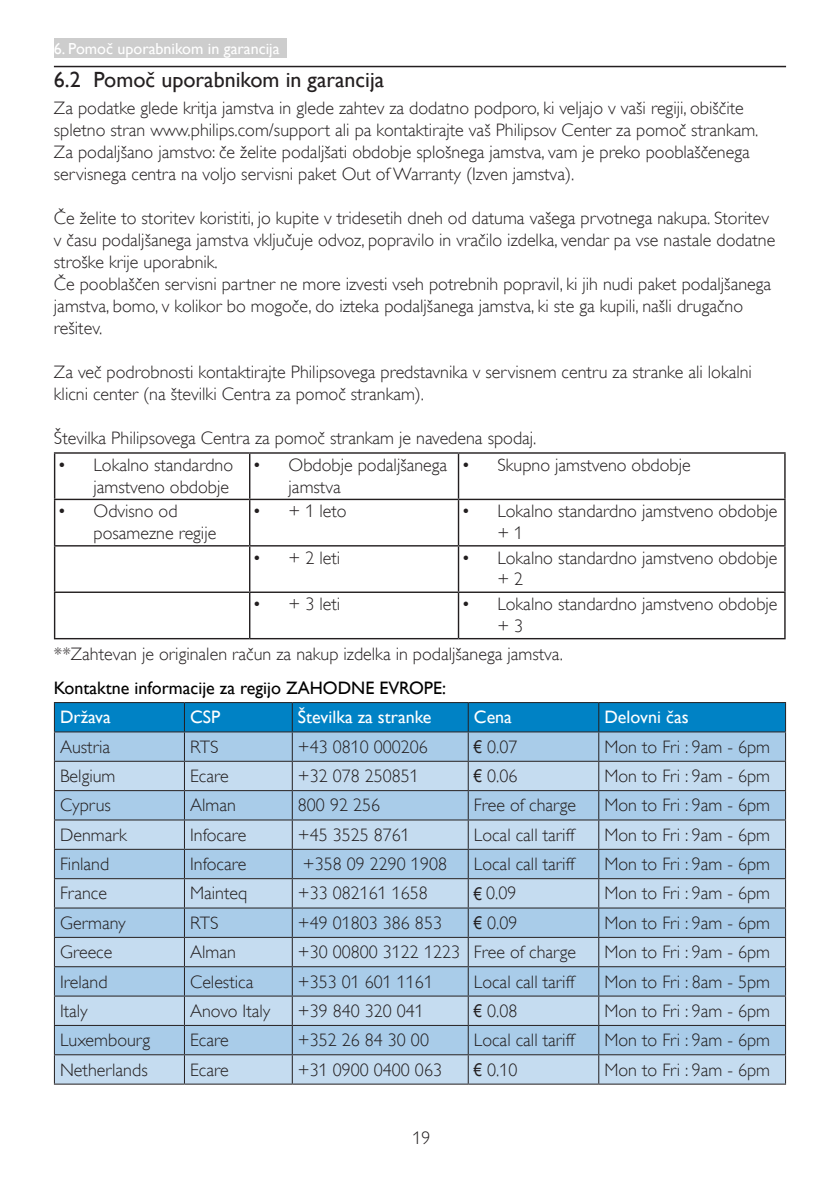
<style>
.page{position:relative;width:840px;height:1191px;background:#fff}
.page>*{position:absolute;margin:0;border:0;box-sizing:border-box;transform-origin:0 0}
.t1{font:22px "Gill Sans Alt One WGL";color:#231f20}
.t2{font:18px/22px "Gill Sans Alt One WGL Light";color:#231f20}
.Heading_3{font:18px "Gill Sans Alt One WGL";color:#000}
.t3{font:18px "Gill Sans Alt One WGL";color:#fff}
.t4{font:16px "Gill Sans Alt One WGL";color:#fff}
.s1{font-family:"Arial Narrow"}
</style>
<div class="page">
<div style="left:54px;top:38px;width:232px;height:20px;background:#cdcdcd"></div>
<hr style="left:54px;top:66px;width:731px;height:1px;background:#231f20">
<hr style="left:54px;top:452px;width:195px;height:2px;background:#231f20">
<hr style="left:54px;top:454px;width:1px;height:45px;background:#231f20">
<hr style="left:249px;top:452px;width:209px;height:2px;background:#231f20">
<hr style="left:249px;top:454px;width:1px;height:45px;background:#231f20">
<hr style="left:458px;top:452px;width:327px;height:2px;background:#231f20">
<hr style="left:457px;top:454px;width:2px;height:45px;background:#231f20">
<hr style="left:783px;top:454px;width:2px;height:45px;background:#231f20">
<hr style="left:54px;top:499px;width:195px;height:1px;background:#231f20">
<hr style="left:54px;top:500px;width:1px;height:45px;background:#231f20">
<hr style="left:249px;top:499px;width:209px;height:1px;background:#231f20">
<hr style="left:249px;top:500px;width:1px;height:45px;background:#231f20">
<hr style="left:458px;top:499px;width:327px;height:1px;background:#231f20">
<hr style="left:457px;top:500px;width:2px;height:45px;background:#231f20">
<hr style="left:783px;top:500px;width:2px;height:45px;background:#231f20">
<hr style="left:54px;top:545px;width:195px;height:1px;background:#231f20">
<hr style="left:54px;top:546px;width:1px;height:45px;background:#231f20">
<hr style="left:249px;top:545px;width:209px;height:1px;background:#231f20">
<hr style="left:249px;top:546px;width:1px;height:45px;background:#231f20">
<hr style="left:458px;top:545px;width:327px;height:1px;background:#231f20">
<hr style="left:457px;top:546px;width:2px;height:45px;background:#231f20">
<hr style="left:783px;top:546px;width:2px;height:45px;background:#231f20">
<hr style="left:54px;top:591px;width:195px;height:2px;background:#231f20">
<hr style="left:54px;top:593px;width:1px;height:45px;background:#231f20">
<hr style="left:249px;top:591px;width:209px;height:2px;background:#231f20">
<hr style="left:249px;top:593px;width:1px;height:45px;background:#231f20">
<hr style="left:458px;top:591px;width:327px;height:2px;background:#231f20">
<hr style="left:457px;top:593px;width:2px;height:45px;background:#231f20">
<hr style="left:783px;top:593px;width:2px;height:45px;background:#231f20">
<hr style="left:54px;top:638px;width:195px;height:1px;background:#231f20">
<hr style="left:249px;top:638px;width:209px;height:1px;background:#231f20">
<hr style="left:458px;top:638px;width:327px;height:1px;background:#231f20">
<hr style="left:54px;top:1083px;width:130px;height:1px;background:#231f20">
<hr style="left:184px;top:1083px;width:108px;height:1px;background:#231f20">
<hr style="left:292px;top:1083px;width:176px;height:1px;background:#231f20">
<hr style="left:468px;top:1083px;width:130px;height:1px;background:#231f20">
<hr style="left:598px;top:1083px;width:187px;height:1px;background:#231f20">
<svg style="left:54px;top:702px;width:731px;height:381px;background:#a3c6e1"></svg>
<hr style="left:54px;top:731px;width:130px;height:1px;background:#231f20">
<hr style="left:184px;top:731px;width:108px;height:1px;background:#231f20">
<hr style="left:292px;top:731px;width:176px;height:1px;background:#231f20">
<hr style="left:468px;top:731px;width:130px;height:1px;background:#231f20">
<hr style="left:598px;top:731px;width:187px;height:1px;background:#231f20">
<p class="t4" style="left:54px;top:38px;width:227px">6. Pomoč uporabnikom in garancija</p>
<p class="t1" style="left:54px;top:65px;width:332px">6.2 Pomoč uporabnikom in garancija</p>
<p class="t2" style="left:54px;top:97px;width:705px">Za podatke glede kritja jamstva in glede zahtev za dodatno podporo, ki veljajo v vaši regiji, obiščite spletno stran www.philips.com/support ali pa kontaktirajte vaš Philipsov Center za pomoč strankam.</p>
<p class="t2" style="left:54px;top:141px;width:697px">Za podaljšano jamstvo: če želite podaljšati obdobje splošnega jamstva, vam je preko pooblaščenega servisnega centra na voljo servisni paket Out of Warranty (Izven jamstva).</p>
<p class="t2" style="left:54px;top:207px;width:722px">Če želite to storitev koristiti, jo kupite v tridesetih dneh od datuma vašega prvotnega nakupa. Storitev v času podaljšanega jamstva vključuje odvoz, popravilo in vračilo izdelka, vendar pa vse nastale dodatne stroške krije uporabnik.</p>
<p class="t2" style="left:54px;top:273px;width:718px">Če pooblaščen servisni partner ne more izvesti vseh potrebnih popravil, ki jih nudi paket podaljšanega jamstva, bomo, v kolikor bo mogoče, do izteka podaljšanega jamstva, ki ste ga kupili, našli drugačno rešitev.</p>
<p class="t2" style="left:54px;top:361px;width:699px">Za več podrobnosti kontaktirajte Philipsovega predstavnika v servisnem centru za stranke ali lokalni klicni center (na številki Centra za pomoč strankam).</p>
<p class="t2" style="left:54px;top:427px;width:484px">Številka Philipsovega Centra za pomoč strankam je navedena spodaj.</p>
<p class="t2" style="left:57px;top:454px;width:177px;text-align:right">• Lokalno standardno jamstveno obdobje</p>
<p class="t2" style="left:288px;top:454px;width:160px;text-indent:-36px">• Obdobje podaljšanega jamstva</p>
<p class="t2" style="left:461px;top:454px;width:231px">• Skupno jamstveno obdobje</p>
<p class="t2" style="left:93px;top:500px;width:124px;text-indent:-36px">• Odvisno od posamezne regije</p>
<p class="t2" style="left:252px;top:500px;width:96px">• + 1 leto</p>
<p class="t2" style="left:497px;top:500px;width:281px;text-indent:-36px">• Lokalno standardno jamstveno obdobje + 1</p>
<p class="t2" style="left:252px;top:547px;width:89px">• + 2 leti</p>
<p class="t2" style="left:497px;top:547px;width:281px;text-indent:-36px">• Lokalno standardno jamstveno obdobje + 2</p>
<p class="t2" style="left:252px;top:593px;width:89px">• + 3 leti</p>
<p class="t2" style="left:497px;top:593px;width:281px;text-indent:-36px">• Lokalno standardno jamstveno obdobje + 3</p>
<p class="t2" style="left:54px;top:643px;width:510px">**Zahtevan je originalen račun za nakup izdelka in podaljšanega jamstva.</p>
<p class="Heading_3" style="left:54px;top:675px;width:393px">Kontaktne informacije za regijo ZAHODNE EVROPE:</p>
<p class="t3" style="left:60px;top:705px;width:52px">Država</p>
<p class="t3" style="left:190px;top:705px;width:32px">CSP</p>
<p class="t3" style="left:298px;top:705px;width:135px">Številka za stranke</p>
<p class="t3" style="left:473px;top:705px;width:40px">Cena</p>
<p class="t3" style="left:604px;top:705px;width:86px">Delovni čas</p>
<p class="t2" style="left:60px;top:736px;width:52px">Austria</p>
<p class="t2" style="left:190px;top:736px;width:30px">RTS</p>
<p class="t2" style="left:298px;top:736px;width:131px">+43 0810 000206</p>
<p class="t2" style="left:473px;top:736px;width:45px"><span class="s1">€</span> 0.07</p>
<p class="t2" style="left:604px;top:736px;width:167px">Mon to Fri : 9am - 6pm</p>
<p class="t2" style="left:60px;top:765px;width:57px">Belgium</p>
<p class="t2" style="left:190px;top:765px;width:40px">Ecare</p>
<p class="t2" style="left:298px;top:765px;width:122px">+32 078 250851</p>
<p class="t2" style="left:473px;top:765px;width:45px"><span class="s1">€</span> 0.06</p>
<p class="t2" style="left:604px;top:765px;width:167px">Mon to Fri : 9am - 6pm</p>
<p class="t2" style="left:60px;top:794px;width:52px">Cyprus</p>
<p class="t2" style="left:190px;top:794px;width:47px">Alman</p>
<p class="t2" style="left:298px;top:794px;width:84px">800 92 256</p>
<p class="t2" style="left:473px;top:794px;width:103px">Free of charge</p>
<p class="t2" style="left:604px;top:794px;width:167px">Mon to Fri : 9am - 6pm</p>
<p class="t2" style="left:60px;top:824px;width:68px">Denmark</p>
<p class="t2" style="left:190px;top:824px;width:58px">Infocare</p>
<p class="t2" style="left:298px;top:824px;width:113px">+45 3525 8761</p>
<p class="t2" style="left:473px;top:824px;width:102px">Local call tariff</p>
<p class="t2" style="left:604px;top:824px;width:167px">Mon to Fri : 9am - 6pm</p>
<p class="t2" style="left:60px;top:853px;width:51px">Finland</p>
<p class="t2" style="left:190px;top:853px;width:58px">Infocare</p>
<p class="t2" style="left:303px;top:853px;width:145px">+358 09 2290 1908</p>
<p class="t2" style="left:473px;top:853px;width:102px">Local call tariff</p>
<p class="t2" style="left:604px;top:853px;width:167px">Mon to Fri : 9am - 6pm</p>
<p class="t2" style="left:60px;top:882px;width:48px">France</p>
<p class="t2" style="left:190px;top:882px;width:59px">Mainteq</p>
<p class="t2" style="left:298px;top:882px;width:131px">+33 082161 1658</p>
<p class="t2" style="left:473px;top:882px;width:44px"><span class="s1">€</span> 0.09</p>
<p class="t2" style="left:604px;top:882px;width:167px">Mon to Fri : 9am - 6pm</p>
<p class="t2" style="left:60px;top:912px;width:67px">Germany</p>
<p class="t2" style="left:190px;top:912px;width:30px">RTS</p>
<p class="t2" style="left:298px;top:912px;width:145px">+49 01803 386 853</p>
<p class="t2" style="left:473px;top:912px;width:45px"><span class="s1">€</span> 0.09</p>
<p class="t2" style="left:604px;top:912px;width:167px">Mon to Fri : 9am - 6pm</p>
<p class="t2" style="left:60px;top:941px;width:54px">Greece</p>
<p class="t2" style="left:190px;top:941px;width:47px">Alman</p>
<p class="t2" style="left:298px;top:941px;width:163px">+30 00800 3122 1223</p>
<p class="t2" style="left:473px;top:941px;width:103px">Free of charge</p>
<p class="t2" style="left:604px;top:941px;width:167px">Mon to Fri : 9am - 6pm</p>
<p class="t2" style="left:60px;top:970px;width:49px">Ireland</p>
<p class="t2" style="left:190px;top:970px;width:65px">Celestica</p>
<p class="t2" style="left:298px;top:970px;width:136px">+353 01 601 1161</p>
<p class="t2" style="left:473px;top:970px;width:102px">Local call tariff</p>
<p class="t2" style="left:604px;top:970px;width:167px">Mon to Fri : 8am - 5pm</p>
<p class="t2" style="left:60px;top:1000px;width:29px">Italy</p>
<p class="t2" style="left:190px;top:1000px;width:81px">Anovo Italy</p>
<p class="t2" style="left:298px;top:1000px;width:127px">+39 840 320 041</p>
<p class="t2" style="left:473px;top:1000px;width:45px"><span class="s1">€</span> 0.08</p>
<p class="t2" style="left:604px;top:1000px;width:167px">Mon to Fri : 9am - 6pm</p>
<p class="t2" style="left:60px;top:1029px;width:91px">Luxembourg</p>
<p class="t2" style="left:190px;top:1029px;width:40px">Ecare</p>
<p class="t2" style="left:298px;top:1029px;width:132px">+352 26 84 30 00</p>
<p class="t2" style="left:473px;top:1029px;width:102px">Local call tariff</p>
<p class="t2" style="left:604px;top:1029px;width:167px">Mon to Fri : 9am - 6pm</p>
<p class="t2" style="left:60px;top:1058px;width:89px">Netherlands</p>
<p class="t2" style="left:190px;top:1058px;width:40px">Ecare</p>
<p class="t2" style="left:298px;top:1058px;width:145px">+31 0900 0400 063</p>
<p class="t2" style="left:473px;top:1058px;width:45px"><span class="s1">€</span> 0.10</p>
<p class="t2" style="left:604px;top:1058px;width:167px">Mon to Fri : 9am - 6pm</p>
<p class="t2" style="left:412px;top:1127px;width:19px">19</p>
</div>
